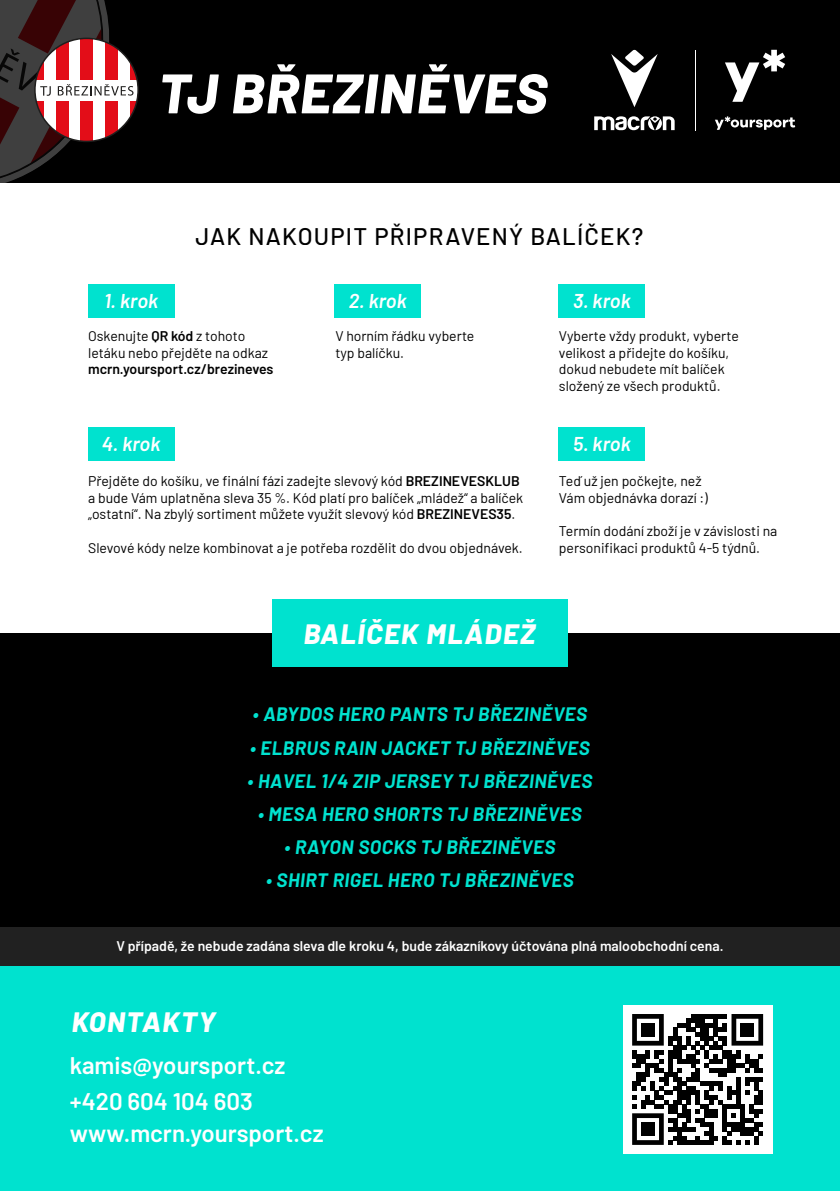
<style>
.page{position:relative;width:840px;height:1191px;background:#fff}
.page>*{position:absolute;margin:0;border:0;box-sizing:border-box;transform-origin:0 0}
.t1{font:italic 800 55.6px "Barlow";letter-spacing:.02em;color:#fff}
.t2{font:italic 800 28px "Barlow";letter-spacing:.05em;color:#fff}
.t3{font:600 24px/36px "Barlow";color:#fff}
.t4{font:500 24px "Barlow";letter-spacing:.05em;color:#000}
.t5{font:italic 600 20px "Barlow";color:#fff}
.t6{font:italic 700 19px "Barlow";letter-spacing:.025em;color:#00e2cf}
.t7{font:14px/16.8px "Barlow";color:#000}
.t8{font:600 14px "Barlow";color:#fff}
.t9{font:600 14px "Barlow";color:#000}
.s1{font-weight:600}
</style>
<div class="page">
<div style="left:88px;top:284px;width:86px;height:33px;background:#00e2cf"></div>
<div style="left:334px;top:284px;width:86px;height:33px;background:#00e2cf"></div>
<div style="left:558px;top:284px;width:86px;height:33px;background:#00e2cf"></div>
<div style="left:88px;top:428px;width:86px;height:33px;background:#00e2cf"></div>
<div style="left:558px;top:428px;width:86px;height:33px;background:#00e2cf"></div>
<div style="left:0;top:965px;width:839px;height:226px;background:#00e2cf"></div>
<div style="left:0;top:633px;width:839px;height:306px;background:#000"></div>
<div style="left:272px;top:599px;width:295px;height:68px;background:#00e2cf"></div>
<div style="left:0;top:0;width:839px;height:182px;background:#000"></div>
<hr style="left:694px;top:50px;width:1px;height:80px;background:#fff">
<svg style="left:715px;top:116px;width:79px;height:14px"></svg>
<svg style="left:725px;top:50px;width:59px;height:52px"></svg>
<svg style="left:611px;top:50px;width:46px;height:57px"></svg>
<svg style="left:594px;top:116px;width:80px;height:14px"></svg>
<svg style="left:133px;top:67px;width:5px;height:13px"></svg>
<svg style="left:133px;top:101px;width:3px;height:12px"></svg>
<svg style="left:0;top:0;width:133px;height:182px"></svg>
<div style="left:622px;top:1005px;width:149px;height:148px;background:#fff"></div>
<svg style="left:632px;top:1014px;width:130px;height:130px"></svg>
<div style="left:640px;top:1023px;width:14px;height:13px;background:#000"></div>
<div style="left:740px;top:1023px;width:13px;height:13px;background:#000"></div>
<div style="left:640px;top:1122px;width:14px;height:13px;background:#000"></div>
<div style="left:0;top:926px;width:839px;height:39px;background:#212121"></div>
<h1 class="t1" style="left:158px;top:52px;width:390px">TJ BŘEZINĚVES</h1>
<h3 class="t5" style="left:104px;top:286px;width:56px">1. krok</h3>
<h3 class="t4" style="left:195px;top:219px;width:449px">JAK NAKOUPIT PŘIPRAVENÝ BALÍČEK?</h3>
<h3 class="t5" style="left:348px;top:286px;width:59px">2. krok</h3>
<h3 class="t5" style="left:573px;top:286px;width:59px">3. krok</h3>
<p class="t7" style="left:88px;top:326px;width:181px">Oskenujte <span class="s1">QR kód</span> z tohoto letáku nebo přejděte na odkaz</p>
<p class="t9" style="left:88px;top:359px;width:187px">mcrn.yoursport.cz/brezineves</p>
<p class="t7" style="left:335px;top:326px;width:140px">V horním řádku vyberte typ balíčku.</p>
<p class="t7" style="left:558px;top:326px;width:181px">Vyberte vždy produkt, vyberte velikost a přidejte do košíku, dokud nebudete mít balíček složený ze všech produktů.</p>
<h3 class="t5" style="left:102px;top:429px;width:60px">4. krok</h3>
<h3 class="t5" style="left:573px;top:429px;width:59px">5. krok</h3>
<p class="t7" style="left:88px;top:471px;width:436px">Přejděte do košíku, ve finální fázi zadejte slevový kód <span class="s1">BREZINEVESKLUB </span>a bude Vám uplatněna sleva 35 %. Kód platí pro balíček „mládež“ a balíček „ostatní“. Na zbylý sortiment můžete využít slevový kód <span class="s1">BREZINEVES35</span>.</p>
<p class="t7" style="left:88px;top:538px;width:436px">Slevové kódy nelze kombinovat a je potřeba rozdělit do dvou objednávek.</p>
<p class="t7" style="left:558px;top:471px;width:150px">Teď už jen počkejte, než<br>Vám objednávka dorazí :)</p>
<p class="t7" style="left:558px;top:521px;width:220px">Termín dodání zboží je v závislosti na personifikaci produktů 4-5 týdnů.</p>
<h2 class="t2" style="left:303px;top:612px;width:233px">BALÍČEK MLÁDEŽ</h2>
<h3 class="t6" style="left:253px;top:700px;width:335px">• ABYDOS HERO PANTS TJ BŘEZINĚVES</h3>
<h3 class="t6" style="left:250px;top:733px;width:341px">• ELBRUS RAIN JACKET TJ BŘEZINĚVES</h3>
<h3 class="t6" style="left:247px;top:767px;width:346px">• HAVEL 1/4 ZIP JERSEY TJ BŘEZINĚVES</h3>
<h3 class="t6" style="left:258px;top:800px;width:325px">• MESA HERO SHORTS TJ BŘEZINĚVES</h3>
<h3 class="t6" style="left:284px;top:833px;width:272px">• RAYON SOCKS TJ BŘEZINĚVES</h3>
<h3 class="t6" style="left:266px;top:866px;width:309px">• SHIRT RIGEL HERO TJ BŘEZINĚVES</h3>
<p class="t8" style="left:116px;top:935px;width:608px">V případě, že nebude zadána sleva dle kroku 4, bude zákazníkovy účtována plná maloobchodní cena.</p>
<h2 class="t2" style="left:71px;top:1000px;width:146px">KONTAKTY</h2>
<h3 class="t3" style="left:70px;top:1045px;width:217px">kamis@yoursport.cz +420 604 104 603</h3>
<h3 class="t3" style="left:70px;top:1113px;width:255px">www.mcrn.yoursport.cz</h3>
</div>
